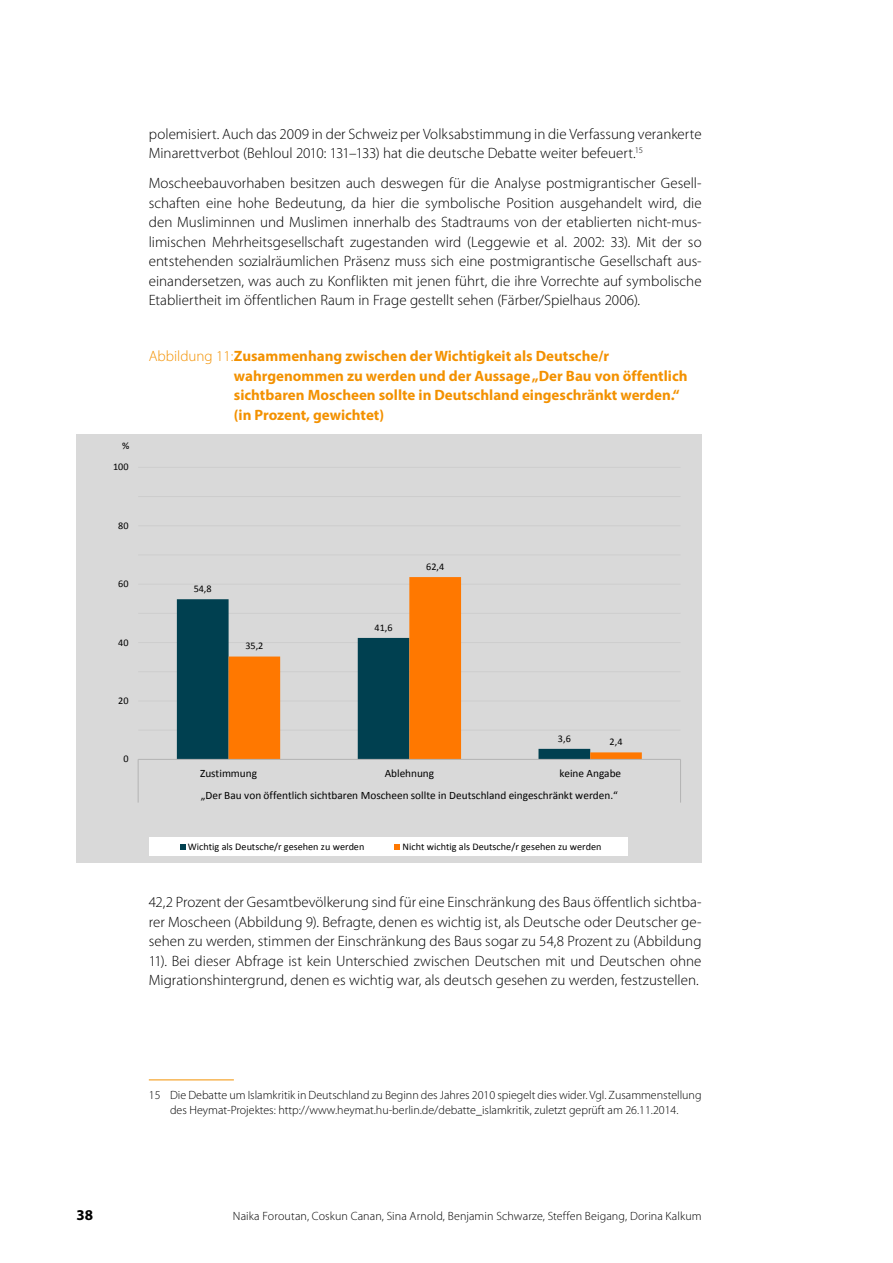
<style>
.page{position:relative;width:893px;height:1263px;background:#fff}
.page>*{position:absolute;margin:0;border:0;box-sizing:border-box;transform-origin:0 0}
.t1{font:300 15px/19.5px "Myriad Pro";color:#000;text-align:justify}
.t2{font:700 15px/19.5px "Myriad Pro";color:#f39100}
.t3{font:700 15px "Myriad Pro";color:#000}
.t4{font:300 12px/15px "Myriad Pro";color:#000;text-align:center}
.t5{font:11.25px/21.6px "Calibri";color:#000;text-align:right}
.t6{font:10.2px "Calibri";color:#000}
.s1{font-weight:300}
</style>
<div class="page">
<hr style="left:149px;top:1079px;width:85px;height:1px;background:#f39100">
<div style="left:77px;top:434px;width:625px;height:428px;background:#d9d9d9"></div>
<hr style="left:138px;top:730px;width:543px;height:1px;background:#d1d1d1">
<hr style="left:138px;top:671px;width:543px;height:1px;background:#d0d0d0">
<hr style="left:138px;top:613px;width:543px;height:1px;background:#cfcfcf">
<hr style="left:138px;top:554px;width:543px;height:1px;background:#d2d2d2">
<hr style="left:138px;top:496px;width:543px;height:1px;background:#cdcdcd">
<hr style="left:138px;top:701px;width:543px;height:1px;background:#d3d3d3">
<hr style="left:138px;top:642px;width:543px;height:1px;background:#cecece">
<hr style="left:138px;top:584px;width:543px;height:1px;background:#d1d1d1">
<hr style="left:138px;top:525px;width:543px;height:1px;background:#d0d0d0">
<hr style="left:138px;top:467px;width:543px;height:1px;background:#cfcfcf">
<div style="left:177px;top:599px;width:52px;height:160px;background:#004050"></div>
<svg style="left:229px;top:577px;width:413px;height:182px"></svg>
<hr style="left:138px;top:759px;width:543px;height:1px;background:#b3b3b3">
<svg style="left:138px;top:760px;width:1px;height:43px"></svg>
<svg style="left:680px;top:760px;width:1px;height:43px"></svg>
<div style="left:150px;top:838px;width:478px;height:18px;background:#fff"></div>
<svg style="left:180px;top:844px;width:5px;height:6px"></svg>
<svg style="left:394px;top:844px;width:6px;height:6px"></svg>
<p class="t1" style="left:149px;top:124px;width:554px">polemisiert. Auch das 2009 in der Schweiz per Volksabstimmung in die Verfassung verankerte<br>Minarettverbot (Behloul 2010: 131–133) hat die deutsche Debatte weiter befeuert.<sup>15</sup></p>
<p class="t1" style="left:149px;top:174px;width:554px">Moscheebauvorhaben besitzen auch deswegen für die Analyse postmigrantischer Gesell&shy;schaften eine hohe Bedeutung, da hier die symbolische Position ausgehandelt wird, die den Musliminnen und Muslimen innerhalb des Stadtraums von der etablierten nicht-mus&shy;limischen Mehrheitsgesellschaft zugestanden wird (Leggewie et al. 2002: 33). Mit der so entstehenden sozialräumlichen Präsenz muss sich eine postmigrantische Gesellschaft aus&shy;einandersetzen, was auch zu Konflikten mit jenen führt, die ihre Vorrechte auf symbolische Etabliertheit im öffentlichen Raum in Frage gestellt sehen (Färber/Spielhaus 2006).</p>
<p class="t6" style="left:122px;top:439px;width:9px">%</p>
<p class="t6" style="left:113px;top:460px;width:17px">100</p>
<p class="t2" style="left:234px;top:346px;width:455px;text-indent:-85px"><span class="s1">Abbildung 11:</span>Zusammenhang zwischen der Wichtigkeit als Deutsche/r wahrgenommen zu werden und der Aussage „Der Bau von öffentlich sichtbaren Moscheen sollte in Deutschland eingeschränkt werden.“ (in Prozent, gewichtet)</p>
<p class="t6" style="left:118px;top:519px;width:12px">80</p>
<p class="t6" style="left:118px;top:577px;width:12px">60</p>
<p class="t6" style="left:118px;top:636px;width:12px">40</p>
<p class="t6" style="left:118px;top:694px;width:12px">20</p>
<p class="t6" style="left:123px;top:752px;width:7px">0</p>
<p class="t6" style="left:194px;top:582px;width:20px">54,8</p>
<p class="t6" style="left:245px;top:639px;width:20px">35,2</p>
<p class="t6" style="left:375px;top:621px;width:20px">41,6</p>
<p class="t6" style="left:426px;top:560px;width:20px">62,4</p>
<p class="t6" style="left:558px;top:732px;width:14px">3,6</p>
<p class="t6" style="left:610px;top:735px;width:14px">2,4</p>
<p class="t5" style="left:200px;top:763px;width:58px">Zustimmung</p>
<p class="t5" style="left:385px;top:763px;width:51px">Ablehnung</p>
<p class="t5" style="left:201px;top:763px;width:422px">keine Angabe<br>„Der Bau von öffentlich sichtbaren Moscheen sollte in Deutschland eingeschränkt werden.“</p>
<p class="t6" style="left:188px;top:840px;width:178px">Wichtig als Deutsche/r gesehen zu werden</p>
<p class="t6" style="left:402px;top:840px;width:201px">Nicht wichtig als Deutsche/r gesehen zu werden</p>
<p class="t1" style="left:149px;top:893px;width:554px">42,2 Prozent der Gesamtbevölkerung sind für eine Einschränkung des Baus öffentlich sichtba&shy;rer Moscheen (Abbildung 9). Befragte, denen es wichtig ist, als Deutsche oder Deutscher ge&shy;sehen zu werden, stimmen der Einschränkung des Baus sogar zu 54,8 Prozent zu (Abbildung 11). Bei dieser Abfrage ist kein Unterschied zwischen Deutschen mit und Deutschen ohne Migrationshintergrund, denen es wichtig war, als deutsch gesehen zu werden, festzustellen.</p>
<p class="t4" style="left:149px;top:1088px;width:554px">15 Die Debatte um Islamkritik in Deutschland zu Beginn des Jahres 2010 spiegelt dies wider. Vgl. Zusammenstellung des Heymat-Projektes: http://www.heymat.hu-berlin.de/debatte_islamkritik, zuletzt geprüft am 26.11.2014.</p>
<p class="t3" style="left:77px;top:1205px;width:18px">38</p>
<p class="t4" style="left:233px;top:1209px;width:470px">Naika Foroutan, Coskun Canan, Sina Arnold, Benjamin Schwarze, Steffen Beigang, Dorina Kalkum</p>
</div>
